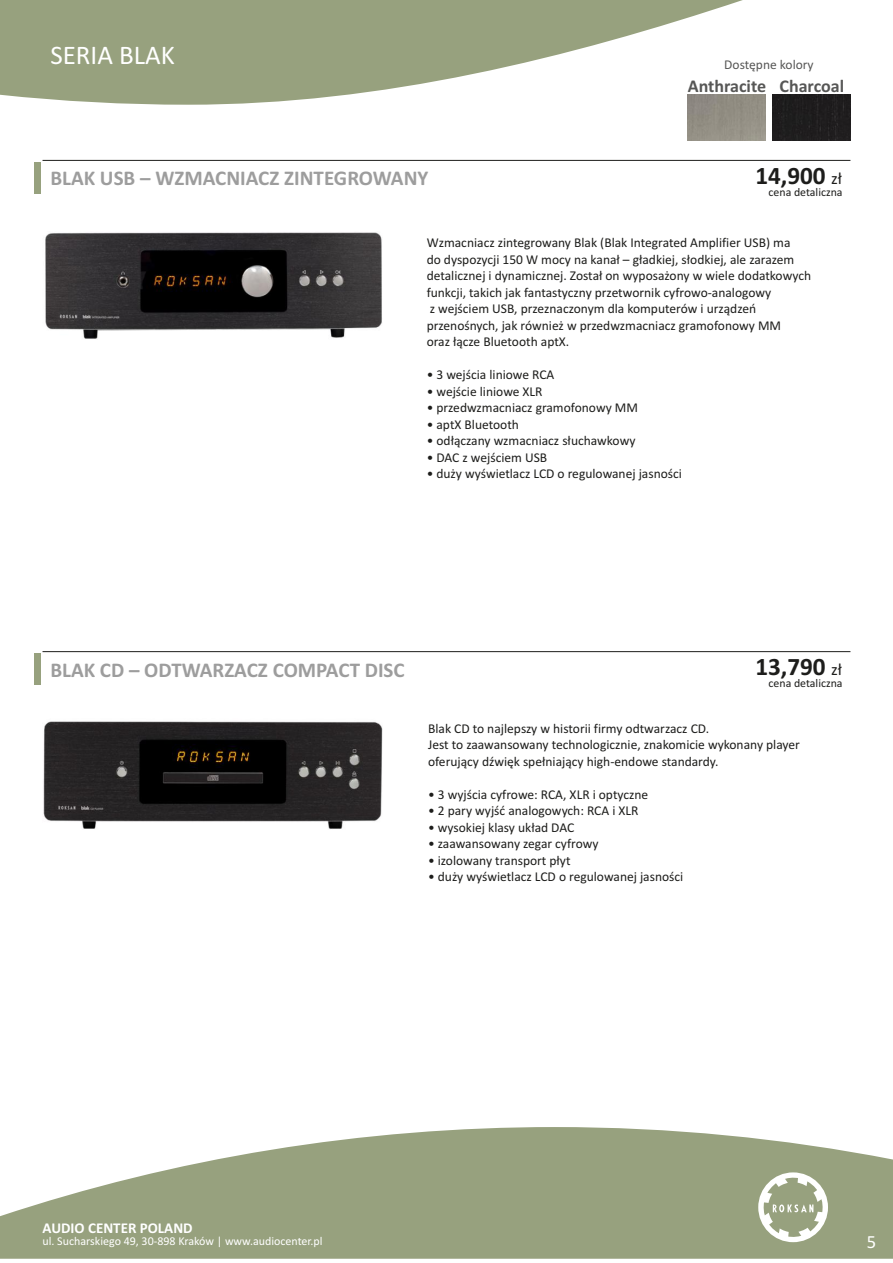
<style>
.page{position:relative;width:893px;height:1263px;background:#fff}
.page>*{position:absolute;margin:0;border:0;box-sizing:border-box;transform-origin:0 0}
.t1{font:27px "Calibri";color:#fff}
.t2{font:700 25.2px "Calibri";color:#1d1d1b}
.t3{font:700 21px "Calibri";color:#9d9d9d}
.t4{font:18.6px "Calibri";color:#fff}
.t5{font:700 18px "Calibri";color:#575756}
.t6{font:700 15px "Calibri";color:#fff}
.t7{font:13.5px/16.5px "Calibri";color:#1d1d1b}
.t8{font:13.5px "Calibri";color:#575756}
.t9{font:12px "Calibri";color:#fff}
.t10{font:11.85px "Calibri";color:#1d1d1b}
.s1{font-weight:400;font-size:16.95px}
</style>
<div class="page">
<svg style="left:0;top:0;width:743px;height:105px;fill:#97a17e"></svg>
<svg style="left:0;top:1127px;width:893px;height:132px;fill:#97a17e"></svg>
<svg style="left:758px;top:1172px;width:70px;height:70px"></svg>
<hr style="left:43px;top:651px;width:807px;height:1px;background:#1d1d1b">
<div style="left:35px;top:653px;width:6px;height:32px;background:#97a17e"></div>
<hr style="left:43px;top:160px;width:807px;height:1px;background:#1d1d1b">
<div style="left:35px;top:162px;width:6px;height:32px;background:#97a17e"></div>
<img style="left:45px;top:232px;width:337px;height:107px">
<img style="left:43px;top:721px;width:340px;height:108px">
<div style="left:772px;top:95px;width:78px;height:46px;background:#1f1d1e"></div>
<img style="left:687px;top:95px;width:79px;height:46px">
<h1 class="t1" style="left:50px;top:44px;width:126px">SERIA BLAK</h1>
<h3 class="t3" style="left:50px;top:169px;width:380px">BLAK USB – WZMACNIACZ ZINTEGROWANY</h3>
<p class="t8" style="left:724px;top:59px;width:91px">Dostępne kolory</p>
<h3 class="t5" style="left:688px;top:78px;width:158px">Anthracite Charcoal</h3>
<h2 class="t2" style="left:755px;top:165px;width:88px">14,900 <span class="s1">zł</span></h2>
<p class="t10" style="left:769px;top:187px;width:76px">cena detaliczna</p>
<p class="t7" style="left:427px;top:236px;width:386px">Wzmacniacz zintegrowany Blak (Blak Integrated Amplifier USB) ma<br>do dyspozycji 150 W mocy na kanał – gładkiej, słodkiej, ale zarazem detalicznej i dynamicznej. Został on wyposażony w wiele dodatkowych funkcji, takich jak fantastyczny przetwornik cyfrowo-analogowy<br>z wejściem USB, przeznaczonym dla komputerów i urządzeń przenośnych, jak również w przedwzmacniacz gramofonowy MM<br>oraz łącze Bluetooth aptX.</p>
<p class="t7" style="left:427px;top:367px;width:129px">• 3 wejścia liniowe RCA</p>
<p class="t7" style="left:427px;top:384px;width:117px">• wejście liniowe XLR</p>
<p class="t7" style="left:427px;top:400px;width:213px">• przedwzmacniacz gramofonowy MM</p>
<p class="t7" style="left:427px;top:417px;width:94px">• aptX Bluetooth</p>
<p class="t7" style="left:427px;top:433px;width:210px">• odłączany wzmacniacz słuchawkowy</p>
<p class="t7" style="left:427px;top:450px;width:122px">• DAC z wejściem USB</p>
<p class="t7" style="left:427px;top:466px;width:257px">• duży wyświetlacz LCD o regulowanej jasności</p>
<h3 class="t3" style="left:50px;top:661px;width:356px">BLAK CD – ODTWARZACZ COMPACT DISC</h3>
<h2 class="t2" style="left:755px;top:656px;width:88px">13,790 <span class="s1">zł</span></h2>
<p class="t10" style="left:769px;top:678px;width:76px">cena detaliczna</p>
<p class="t7" style="left:428px;top:721px;width:373px">Blak CD to najlepszy w historii firmy odtwarzacz CD.<br>Jest to zaawansowany technologicznie, znakomicie wykonany player oferujący dźwięk spełniający high-endowe standardy.</p>
<p class="t7" style="left:428px;top:787px;width:222px">• 3 wyjścia cyfrowe: RCA, XLR i optyczne</p>
<p class="t7" style="left:428px;top:803px;width:212px">• 2 pary wyjść analogowych: RCA i XLR</p>
<p class="t7" style="left:428px;top:820px;width:148px">• wysokiej klasy układ DAC</p>
<p class="t7" style="left:428px;top:836px;width:172px">• zaawansowany zegar cyfrowy</p>
<p class="t7" style="left:428px;top:853px;width:144px">• izolowany transport płyt</p>
<p class="t7" style="left:428px;top:869px;width:257px">• duży wyświetlacz LCD o regulowanej jasności</p>
<p class="t6" style="left:43px;top:1221px;width:152px">AUDIO CENTER POLAND</p>
<p class="t9" style="left:43px;top:1236px;width:282px">ul. Sucharskiego 49, 30-898 Kraków | www.audiocenter.pl</p>
<h3 class="t4" style="left:867px;top:1234px;width:11px">5</h3>
</div>
